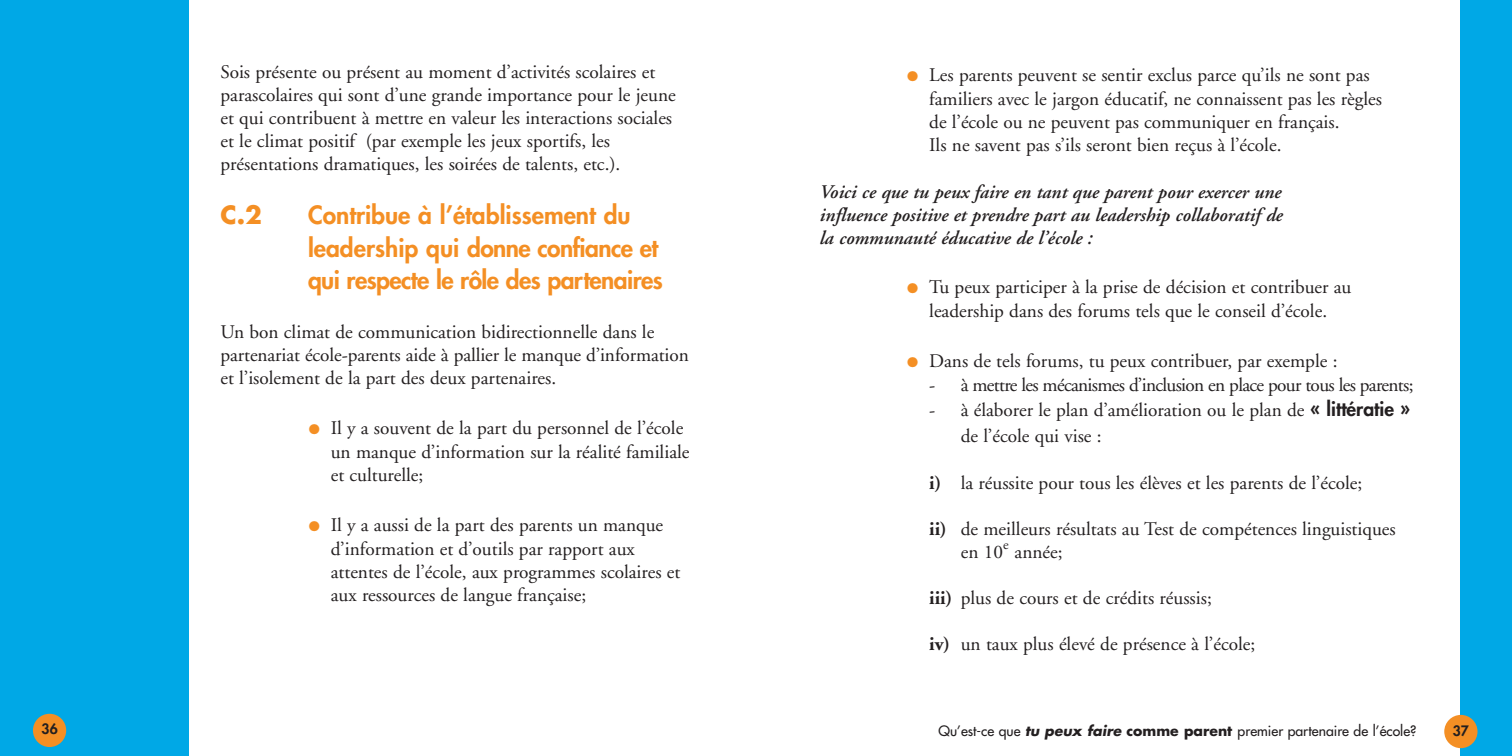
<style>
.page{position:relative;width:1512px;height:756px;background:#fff}
.page>*{position:absolute;margin:0;border:0;box-sizing:border-box;transform-origin:0 0}
.t1{font:800 24.5px/32.7px "Futura";letter-spacing:-.025em;color:#f48f24}
.t2{font:700 24.5px "Futura";color:#f48f24}
.t3{font:19.25px/23.1px "Adobe Garamond";color:#231f20}
.t4{font:italic 600 19.25px/23.1px "Adobe Garamond";color:#231f20;text-align:justify}
.t5{font:19.25px "Adobe Garamond";letter-spacing:-.035em;color:#231f20}
.t6{font:14px "Futura";color:#231f20}
.t7{font:800 14px "Futura";color:#231f20}
.t8{font:14px "Adobe Garamond";color:#231f20}
.s1{color:#f48f24}
.s2{font-family:"Futura";font-weight:800}
.s3{font-weight:700}
.s4{font-weight:700;font-style:italic}
</style>
<div class="page">
<div style="left:0;top:0;width:189px;height:756px;background:#00a8e6"></div>
<div style="left:1460px;top:0;width:52px;height:756px;background:#00a8e6"></div>
<div style="left:33px;top:714px;width:33px;height:33px;background:#f48f24;border-radius:50%"></div>
<div style="left:1444px;top:715px;width:34px;height:33px;background:#f48f24;border-radius:50%"></div>
<p class="t3" style="left:221px;top:62px;width:457px">Sois présente ou présent au moment d’activités scolaires et parascolaires qui sont d’une grande importance pour le jeune et qui contribuent à mettre en valeur les interactions sociales et le climat positif (par exemple les jeux sportifs, les présentations dramatiques, les soirées de talents, etc.).</p>
<p class="t2" style="left:220px;top:203px;width:43px">C.2</p>
<p class="t1" style="left:308px;top:200px;width:356px">Contribue à l’établissement du leadership qui donne confiance et qui respecte le rôle des partenaires</p>
<p class="t3" style="left:220px;top:322px;width:470px">Un bon climat de communication bidirectionnelle dans le partenariat école-parents aide à pallier le manque d’information et l’isolement de la part des deux partenaires.</p>
<p class="t3" style="left:331px;top:418px;width:360px;text-indent:-22px"><span class="s1">●</span> Il y a souvent de la part du personnel de l’école un manque d’information sur la réalité familiale et culturelle;</p>
<p class="t3" style="left:331px;top:515px;width:351px;text-indent:-22px"><span class="s1">●</span> Il y a aussi de la part des parents un manque d’information et d’outils par rapport aux attentes de l’école, aux programmes scolaires et aux ressources de langue française;</p>
<p class="t3" style="left:929px;top:65px;width:454px;text-indent:-22px"><span class="s1">●</span> Les parents peuvent se sentir exclus parce qu’ils ne sont pas familiers avec le jargon éducatif, ne connaissent pas les règles de l’école ou ne peuvent pas communiquer en français.<br>Ils ne savent pas s’ils seront bien reçus à l’école.</p>
<p class="t4" style="left:819px;top:182px;width:465px">Voici ce que tu peux faire en tant que parent pour exercer une influence positive et prendre part au leadership collaboratif de la communauté éducative de l’école :</p>
<p class="t3" style="left:907px;top:277px;width:446px;line-height:23.8px;text-align:center"><span class="s1">●</span> Tu peux participer à la prise de décision et contribuer au leadership dans des forums tels que le conseil d’école.</p>
<p class="t3" style="left:907px;top:351px;width:432px"><span class="s1">●</span> Dans de tels forums, tu peux contribuer, par exemple :</p>
<p class="t5" style="left:929px;top:377px;width:486px">- à mettre les mécanismes d’inclusion en place pour tous les parents;</p>
<p class="t3" style="left:961px;top:399px;width:451px;line-height:25.7px;text-indent:-32px">- à élaborer le plan d’amélioration ou le plan de <span class="s2">« littératie » </span>de l’école qui vise :</p>
<p class="t3" style="left:929px;top:473px;width:435px"><span class="s3">i)</span> la réussite pour tous les élèves et les parents de l’école;</p>
<p class="t3" style="left:961px;top:519px;width:437px;text-indent:-32px"><span class="s3">ii)</span> de meilleurs résultats au Test de compétences linguistiques en 10</p>
<p class="t8" style="left:1003px;top:539px;width:7px">e</p>
<p class="t3" style="left:1015px;top:542px;width:50px">année;</p>
<p class="t3" style="left:929px;top:588px;width:284px"><span class="s3">iii)</span> plus de cours et de crédits réussis;</p>
<p class="t3" style="left:929px;top:634px;width:328px"><span class="s3">iv)</span> un taux plus élevé de présence à l’école;</p>
<p class="t7" style="left:42px;top:722px;width:18px">36</p>
<p class="t6" style="left:938px;top:724px;width:480px">Qu’est-ce que <span class="s4">tu peux faire</span> <span class="s3">comme parent</span> premier partenaire de l’école?</p>
<p class="t7" style="left:1453px;top:724px;width:18px">37</p>
</div>
